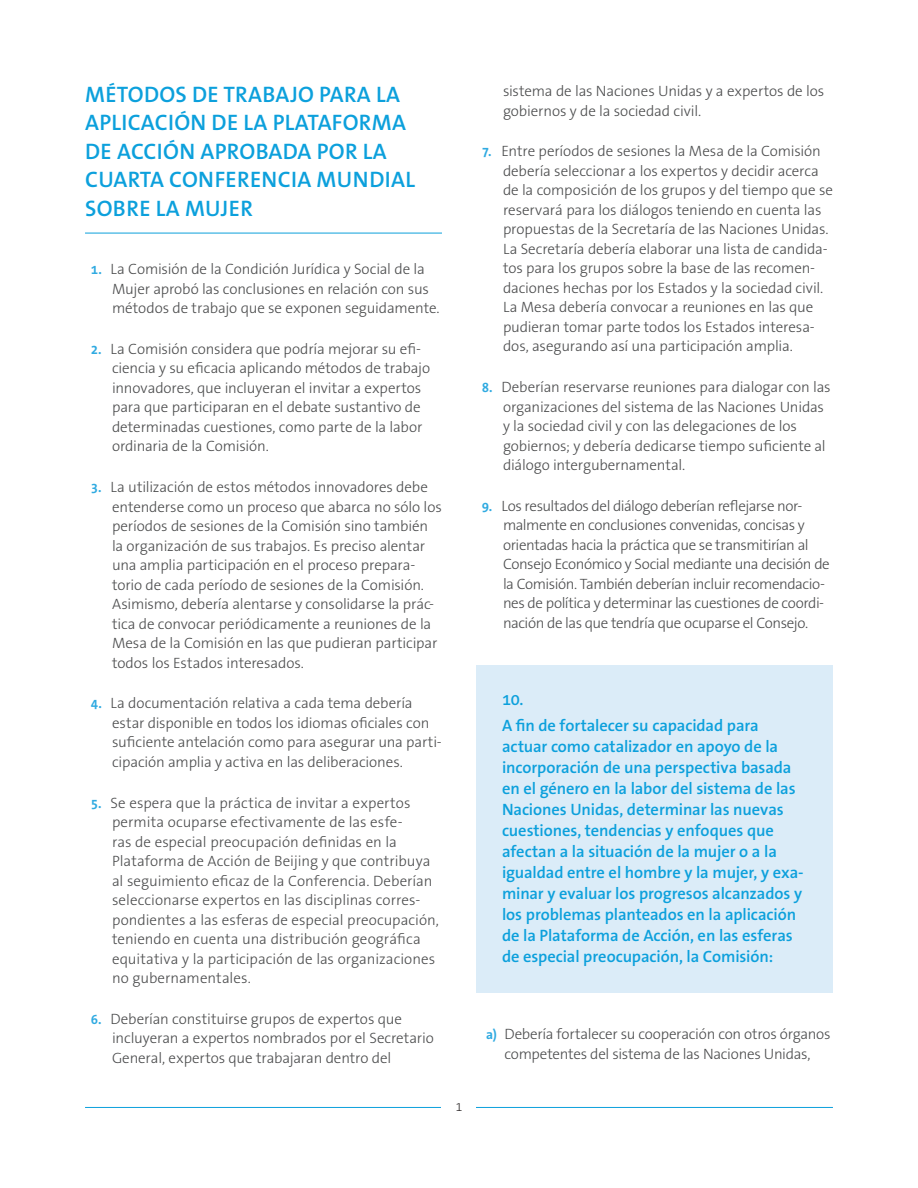
<style>
.page{position:relative;width:918px;height:1188px;background:#fff}
.page>*{position:absolute;margin:0;border:0;box-sizing:border-box;transform-origin:0 0}
.t1{font:600 22.5px/28.5px "The Sans B W6";letter-spacing:.015em;color:#0ca0dc}
.t2{font:600 16.5px/21px "The Sans B W6";letter-spacing:-.01em;color:#0ca0dc}
.t3{font:300 15px/19.5px "The Sans B W3";letter-spacing:-.01em;color:#4b4c4d}
.t4{font:300 15px/19.5px "The Sans B W3";letter-spacing:-.03em;color:#4b4c4d}
.t5{font:300 12px "The Sans B W3";color:#231f20}
.s1{font-family:"The Sans B W7";font-weight:700;font-size:13.5px;color:#30aae1}
</style>
<div class="page">
<hr style="left:85px;top:1107px;width:748px;height:1px;background:#0ca0dc">
<div style="left:442px;top:1102px;width:34px;height:24px;background:#fff"></div>
<hr style="left:85px;top:233px;width:357px;height:1px;background:#0ca0dc">
<div style="left:476px;top:666px;width:357px;height:327px;background:#dbecf8"></div>
<h1 class="t1" style="left:85px;top:80px;width:331px">Métodos de trabajo para la aplicación de la Plataforma de Acción aprobada por la<br>Cuarta Conferencia Mundial sobre la Mujer</h1>
<p class="t3" style="left:112px;top:259px;width:329px;text-indent:-21px"><span class="s1">1.</span> La Comisión de la Condición Jurídica y Social de la<br>Mujer aprobó las conclusiones en relación con sus métodos de trabajo que se exponen seguidamente.</p>
<p class="t3" style="left:112px;top:339px;width:320px;text-indent:-21px"><span class="s1">2.</span> La Comisión considera que podría mejorar su efi&shy;ciencia y su eficacia aplicando métodos de trabajo innovadores, que incluyeran el invitar a expertos para que participaran en el debate sustantivo de determinadas cuestiones, como parte de la labor ordinaria de la Comisión.</p>
<p class="t3" style="left:112px;top:477px;width:331px;text-indent:-21px"><span class="s1">3.</span> La utilización de estos métodos innovadores debe entenderse como un proceso que abarca no sólo los períodos de sesiones de la Comisión sino también la organización de sus trabajos. Es preciso alentar una amplia participación en el proceso prepara&shy;torio de cada período de sesiones de la Comisión.<br>Asimismo, debería alentarse y consolidarse la prác&shy;tica de convocar periódicamente a reuniones de la Mesa de la Comisión en las que pudieran participar todos los Estados interesados.</p>
<p class="t3" style="left:112px;top:694px;width:331px;text-indent:-21px"><span class="s1">4.</span> La documentación relativa a cada tema debería estar disponible en todos los idiomas oficiales con suficiente antelación como para asegurar una parti&shy;cipación amplia y activa en las deliberaciones.</p>
<p class="t3" style="left:112px;top:793px;width:329px;text-indent:-21px"><span class="s1">5.</span> Se espera que la práctica de invitar a expertos permita ocuparse efectivamente de las esfe-<br>ras de especial preocupación definidas en la Plataforma de Acción de Beijing y que contribuya al seguimiento eficaz de la Conferencia. Deberían seleccionarse expertos en las disciplinas corres&shy;pondientes a las esferas de especial preocupación, teniendo en cuenta una distribución geográfica equitativa y la participación de las organizaciones no gubernamentales.</p>
<p class="t3" style="left:112px;top:1009px;width:323px;text-indent:-21px"><span class="s1">6.</span> Deberían constituirse grupos de expertos que incluyeran a expertos nombrados por el Secretario<br>General, expertos que trabajaran dentro del</p>
<p class="t5" style="left:456px;top:1099px;width:8px">1</p>
<p class="t3" style="left:503px;top:81px;width:323px">sistema de las Naciones Unidas y a expertos de los gobiernos y de la sociedad civil.</p>
<p class="t3" style="left:503px;top:142px;width:332px;text-indent:-21px"><span class="s1">7.</span> Entre períodos de sesiones la Mesa de la Comisión debería seleccionar a los expertos y decidir acerca de la composición de los grupos y del tiempo que se reservará para los diálogos teniendo en cuenta las propuestas de la Secretaría de las Naciones Unidas.<br>La Secretaría debería elaborar una lista de candida&shy;tos para los grupos sobre la base de las recomen&shy;daciones hechas por los Estados y la sociedad civil.<br>La Mesa debería convocar a reuniones en las que pudieran tomar parte todos los Estados interesa&shy;dos, asegurando así una participación amplia.</p>
<p class="t3" style="left:503px;top:377px;width:329px;text-indent:-21px"><span class="s1">8.</span> Deberían reservarse reuniones para dialogar con las organizaciones del sistema de las Naciones Unidas y la sociedad civil y con las delegaciones de los gobiernos; y debería dedicarse tiempo suficiente al diálogo intergubernamental.</p>
<p class="t4" style="left:503px;top:496px;width:328px;text-indent:-21px"><span class="s1">9.</span> Los resultados del diálogo deberían reflejarse nor&shy;malmente en conclusiones convenidas, concisas y orientadas hacia la práctica que se transmitirían al Consejo Económico y Social mediante una decisión de la Comisión. También deberían incluir recomendacio&shy;nes de política y determinar las cuestiones de coordi&shy;nación de las que tendría que ocuparse el Consejo.</p>
<p class="t2" style="left:502px;top:687px;width:258px;line-height:25.5px">10.<br>A fin de fortalecer su capacidad para</p>
<p class="t2" style="left:502px;top:736px;width:303px">actuar como catalizador en apoyo de la incorporación de una perspectiva basada en el género en la labor del sistema de las Naciones Unidas, determinar las nuevas cuestiones, tendencias y enfoques que afectan a la situación de la mujer o a la igualdad entre el hombre y la mujer, y exa&shy;minar y evaluar los progresos alcanzados y los problemas planteados en la aplicación de la Plataforma de Acción, en las esferas de especial preocupación, la Comisión:</p>
<p class="t3" style="left:486px;top:1024px;width:346px;text-align:center"><span class="s1">a)</span> Debería fortalecer su cooperación con otros órganos competentes del sistema de las Naciones Unidas,</p>
</div>
